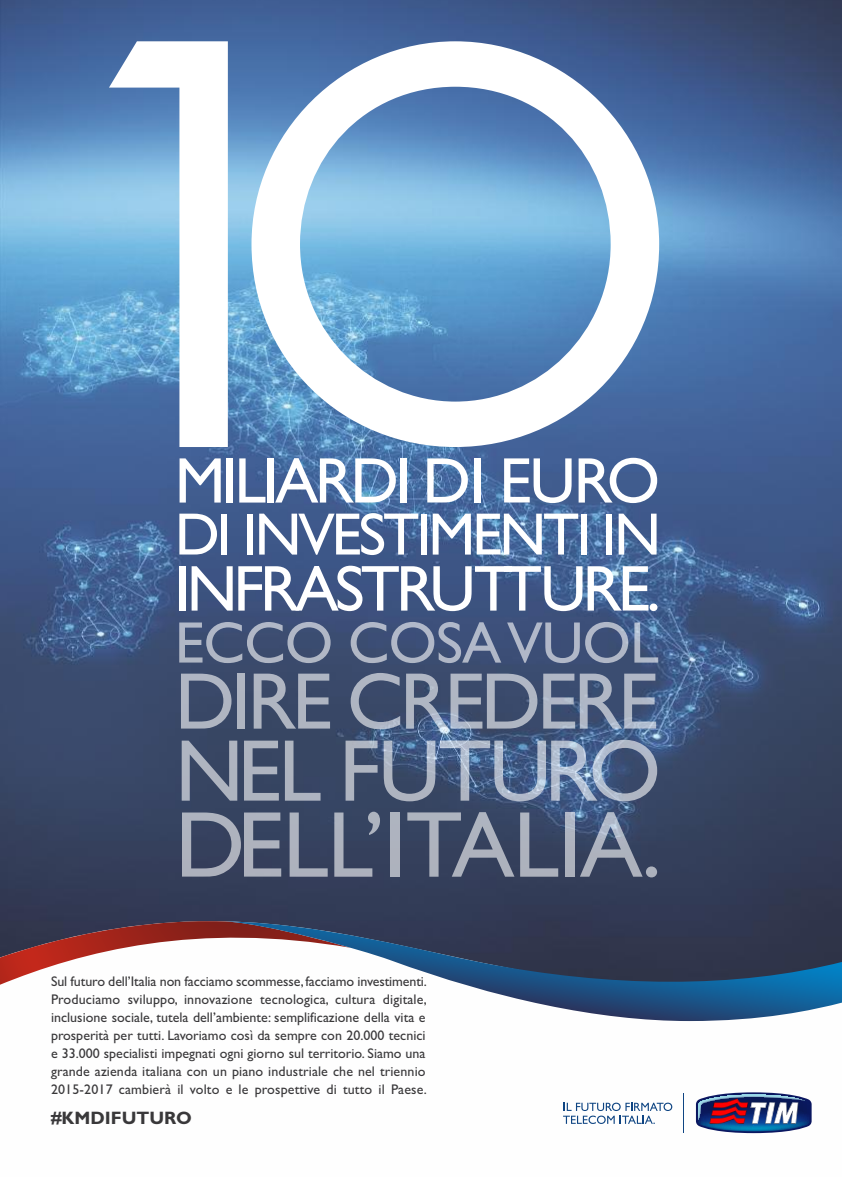
<style>
.page{position:relative;width:842px;height:1191px;background:#fff}
.page>*{position:absolute;margin:0;border:0;box-sizing:border-box;transform-origin:0 0}
.t1{font:94.1px "Gill Sans";letter-spacing:-.015em;color:rgb(255 255 255/.6)}
.t2{font:88px "Gill Sans";letter-spacing:-.035em;color:rgb(255 255 255/.6)}
.t3{font:80.6px "Gill Sans";letter-spacing:-.05em;color:rgb(255 255 255/.6)}
.t4{font:65px "Gill Sans";letter-spacing:-.06em;color:#fff}
.t5{font:64.7px "Gill Sans";letter-spacing:-.055em;color:#fff}
.t6{font:60px "Gill Sans";letter-spacing:-.05em;color:#fff}
.t7{font:58.8px "Gill Sans";letter-spacing:-.015em;color:rgb(255 255 255/.6)}
.t8{font:700 18px "Gill Sans";color:#39383a}
.t9{font:14px/18px "Gill Sans";letter-spacing:.01em;color:#39383a;text-align:justify}
</style>
<div class="page">
<img style="left:0;top:0;width:842px;height:843px">
<svg style="left:0;top:843px;width:842px;height:291px"></svg>
<svg style="left:0;top:921px;width:225px;height:64px"></svg>
<svg style="left:225px;top:921px;width:617px;height:100px"></svg>
<hr style="left:683px;top:1093px;width:1px;height:40px;background:#0f4583">
<svg style="left:563px;top:1102px;width:109px;height:22px"></svg>
<svg style="left:696px;top:1092px;width:116px;height:41px"></svg>
<svg style="left:109px;top:41px;width:119px;height:406px"></svg>
<svg style="left:251px;top:41px;width:408px;height:406px"></svg>
<h3 class="t5" style="left:175px;top:442px;width:487px">MILIARDI DI EURO</h3>
<h3 class="t6" style="left:175px;top:499px;width:487px">DI INVESTIMENTI IN</h3>
<h3 class="t4" style="left:175px;top:550px;width:487px">INFRASTRUTTURE.</h3>
<h3 class="t7" style="left:175px;top:608px;width:485px">ECCO COSAVUOL</h3>
<h3 class="t3" style="left:175px;top:653px;width:485px">DIRE CREDERE</h3>
<h2 class="t2" style="left:175px;top:719px;width:488px">NEL FUTURO</h2>
<h1 class="t1" style="left:175px;top:789px;width:488px">DELL’ITALIA.</h1>
<p class="t9" style="left:51px;top:972px;width:377px">Sul futuro dell’Italia non facciamo scommesse, facciamo investimenti.<br>Produciamo sviluppo, innovazione tecnologica, cultura digitale, inclusione sociale, tutela dell’ambiente: semplificazione della vita e prosperità per tutti. Lavoriamo così da sempre con 20.000 tecnici e 33.000 specialisti impegnati ogni giorno sul territorio. Siamo una grande azienda italiana con un piano industriale che nel triennio 2015-2017 cambierà il volto e le prospettive di tutto il Paese.</p>
<p class="t8" style="left:51px;top:1107px;width:142px">#KMDIFUTURO</p>
</div>
